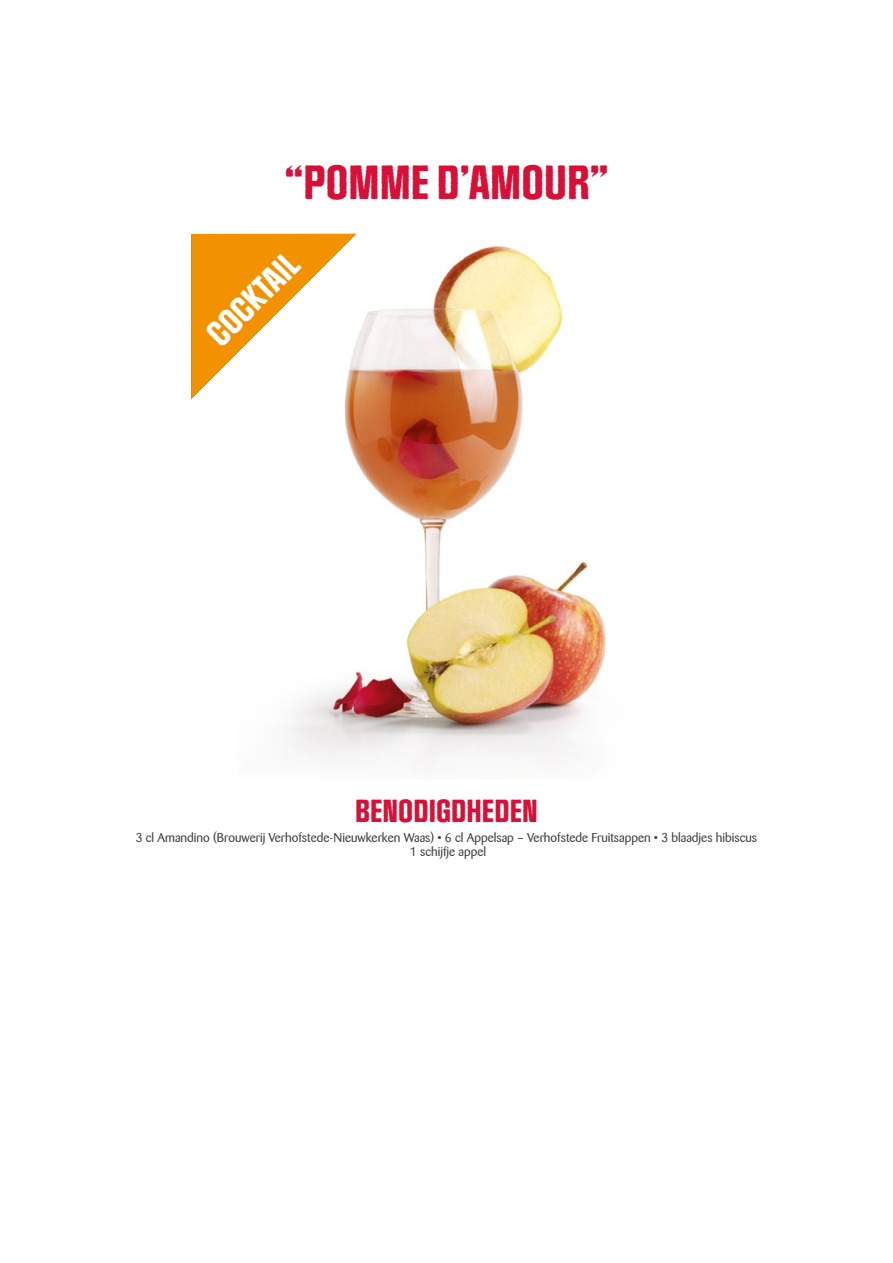
<style>
.page{position:relative;width:893px;height:1263px;background:#fff}
.page>*{position:absolute;margin:0;border:0;box-sizing:border-box;transform-origin:0 0}
.t1{font:40.5px "Social Gothic Rough";color:#d61036}
.t2{font:30px "Social Gothic Rough";color:#fff}
.t3{font:27px "Social Gothic Rough";color:#d61036}
.t4{font:12.75px/13.5px "Barmeno";color:#3c3c3b;text-align:center}
</style>
<div class="page">
<img style="left:238px;top:233px;width:368px;height:528px">
<svg style="left:191px;top:234px;width:165px;height:165px"></svg>
<h1 class="t1" style="left:285px;top:157px;width:325px">“POMME D’AMOUR”</h1>
<h2 class="t2" style="left:199px;top:325px;width:116px;rotate:-45deg">COCKTAIL</h2>
<h3 class="t3" style="left:355px;top:794px;width:184px">BENODIGDHEDEN</h3>
<p class="t4" style="left:136px;top:831px;width:623px">3 cl Amandino (Brouwerij Verhofstede-Nieuwkerken Waas) • 6 cl Appelsap – Verhofstede Fruitsappen • 3 blaadjes hibiscus<br>1 schijfje appel</p>
</div>
